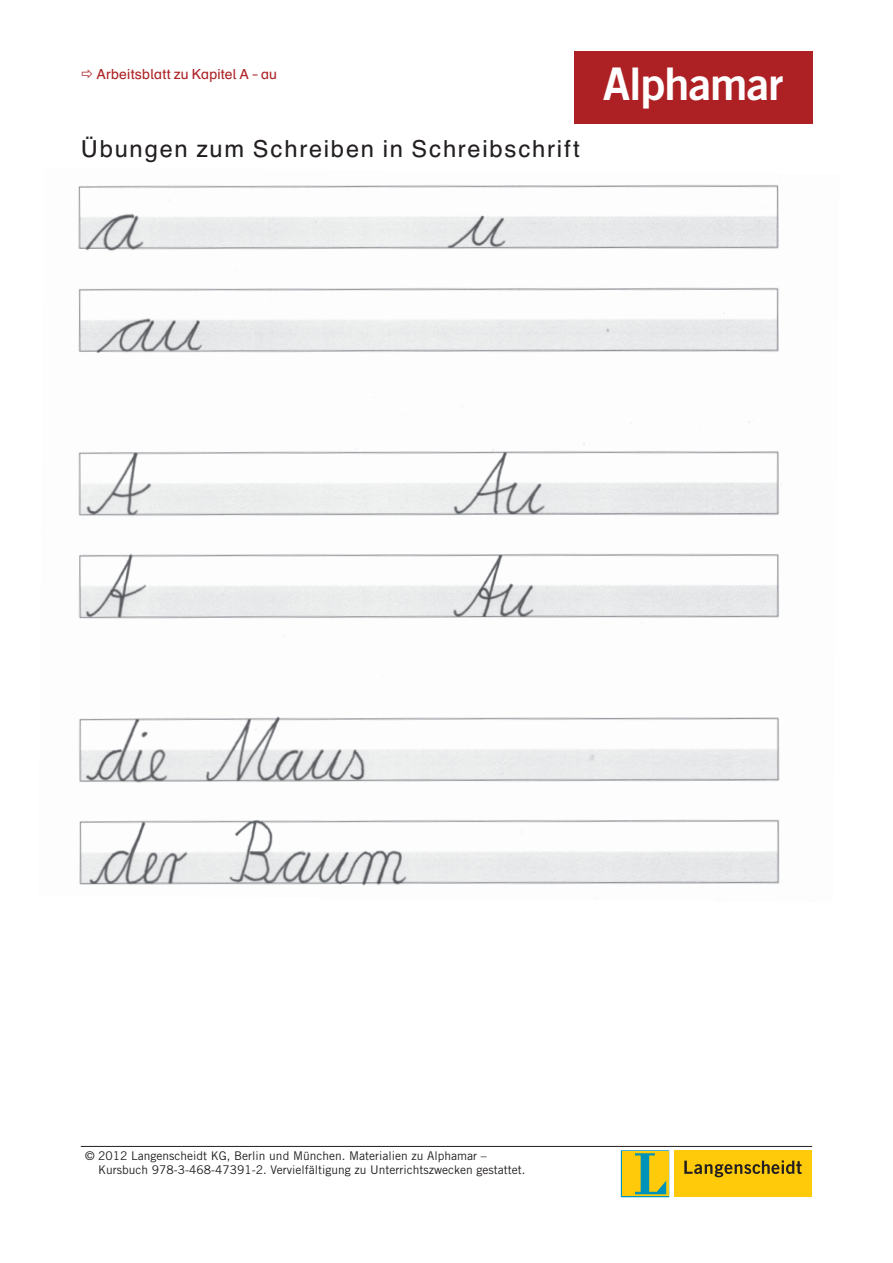
<style>
.page{position:relative;width:893px;height:1263px;background:#fff}
.page>*{position:absolute;margin:0;border:0;box-sizing:border-box;transform-origin:0 0}
.t1{font:45px "Trade Gothic Bold Two";letter-spacing:-.02em;color:#fff}
.t2{font:24px "DR HH Unicode";letter-spacing:.065em;color:#231f20}
.t3{font:14.25px "DR HH Unicode";letter-spacing:.005em;color:#ad2124}
.t4{font:12px/14.2px "Trade Gothic";color:#231f20}
</style>
<div class="page">
<hr style="left:81px;top:1146px;width:731px;height:1px;background:#231f20">
<div style="left:674px;top:1150px;width:137px;height:47px;background:#feca0a"></div>
<svg style="left:684px;top:1160px;width:118px;height:17px"></svg>
<svg style="left:621px;top:1150px;width:48px;height:47px;background:#b9bb3b"></svg>
<div style="left:574px;top:51px;width:238px;height:72px;background:#ad2124"></div>
<img style="left:78px;top:184px;width:702px;height:702px">
<p class="t3" style="left:96px;top:66px;width:182px">Arbeitsblatt zu Kapitel A – au</p>
<h2 class="t2" style="left:81px;top:135px;width:501px">Übungen zum Schreiben in Schreibschrift</h2>
<h1 class="t1" style="left:603px;top:56px;width:182px">Alphamar</h1>
<p class="t4" style="left:98px;top:1148px;width:429px;text-indent:-13px">© 2012 Langenscheidt KG, Berlin und München. Materialien zu Alphamar –<br>Kursbuch 978-3-468-47391-2. Vervielfältigung zu Unterrichtszwecken gestattet.</p>
</div>
